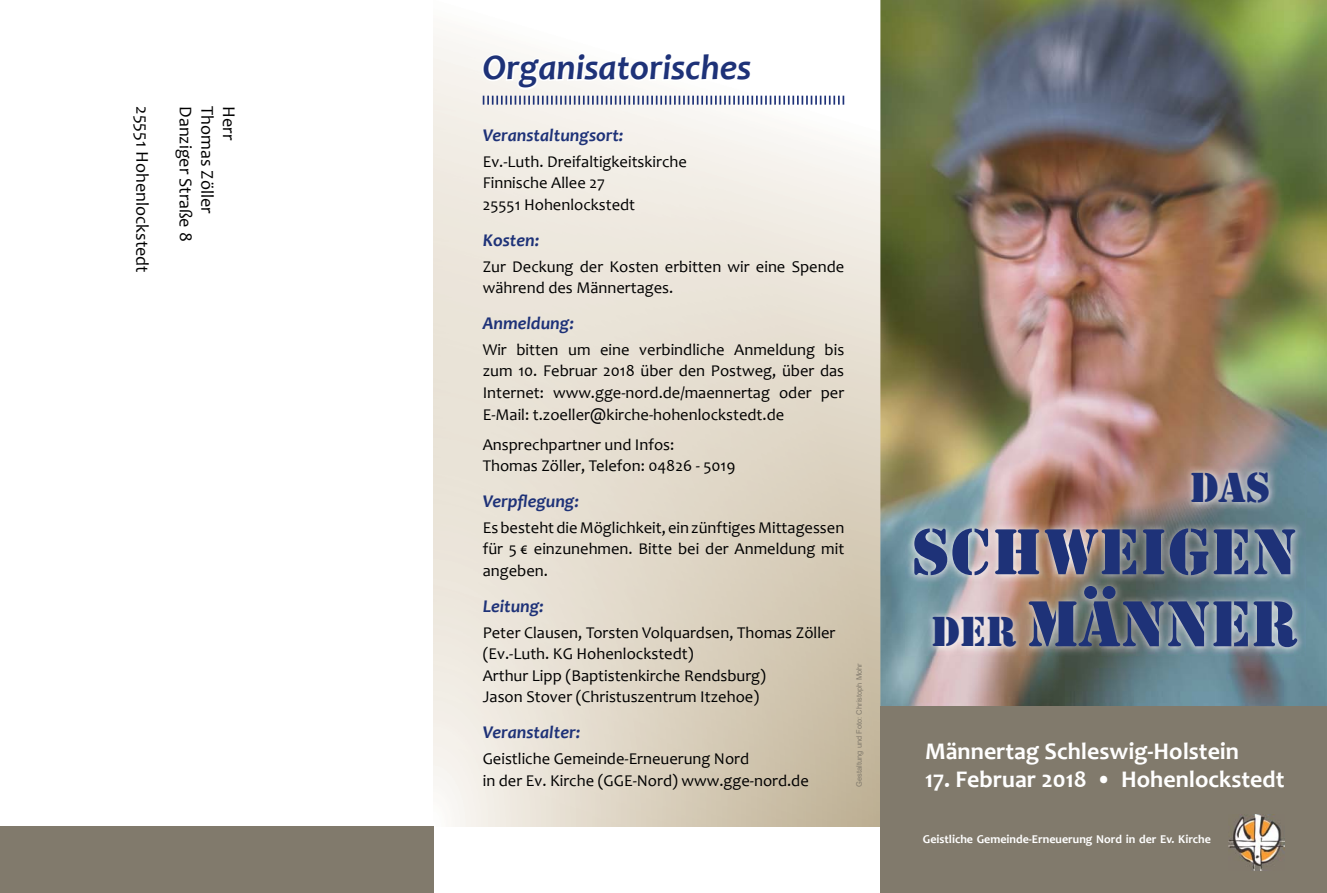
<style>
.page{position:relative;width:1327px;height:893px;background:#fff}
.page>*{position:absolute;margin:0;border:0;box-sizing:border-box;transform-origin:0 0}
.t1{font:60px "Stencil Std";letter-spacing:.02em;color:#1e3278}
.t2{font:39px "Stencil Std";color:#1e3278}
.t3{font:italic 700 36px "Candara";color:#1e3278}
.t4{font:700 24px "Candara";color:#fff}
.t5{font:italic 700 18px "Candara";color:#1e3278}
.t6{font:18px "Candara";color:#000}
.t7{font:16.5px/21.5px "Candara";color:#000}
.t8{font:700 12px "Candara";color:#fff}
.t9{font:7.5px "Arial";color:#817a6c}
</style>
<div class="page">
<img style="left:880px;top:0;width:447px;height:707px">
<svg style="left:481px;top:51px;width:363px;height:54px"></svg>
<div style="left:880px;top:707px;width:447px;height:186px;background:#817a6c"></div>
<img style="left:1229px;top:815px;width:55px;height:55px">
<div style="left:0;top:826px;width:434px;height:67px;background:#817a6c"></div>
<img style="left:905px;top:464px;width:400px;height:192px">
<p class="t6" style="left:154px;top:106px;width:168px;rotate:90deg">25551 Hohenlockstedt</p>
<p class="t6" style="left:197px;top:106px;width:137px;rotate:90deg">Danziger Straße 8</p>
<p class="t6" style="left:218px;top:106px;width:109px;rotate:90deg">Thomas Zöller</p>
<p class="t6" style="left:240px;top:106px;width:35px;rotate:90deg">Herr</p>
<h3 class="t3" style="left:483px;top:45px;width:270px">Organisatorisches</h3>
<p class="t5" style="left:483px;top:124px;width:142px">Veranstaltungsort:</p>
<p class="t7" style="left:483px;top:150px;width:206px">Ev.-Luth. Dreifaltigkeitskirche<br>Finnische Allee 27<br>25551 Hohenlockstedt</p>
<p class="t5" style="left:483px;top:229px;width:58px">Kosten:</p>
<p class="t7" style="left:483px;top:255px;width:363px">Zur Deckung der Kosten erbitten wir eine Spende während des Männertages.</p>
<p class="t5" style="left:483px;top:312px;width:93px">Anmeldung:</p>
<p class="t7" style="left:483px;top:339px;width:363px;text-align:justify">Wir bitten um eine verbindliche Anmeldung bis zum 10. Februar 2018 über den Postweg, über das Internet: www.gge-nord.de/maennertag oder per E-Mail: t.zoeller@kirche-hohenlockstedt.de</p>
<p class="t7" style="left:483px;top:433px;width:254px">Ansprechpartner und Infos:<br>Thomas Zöller, Telefon: 04826 - 5019</p>
<p class="t5" style="left:483px;top:490px;width:98px">Verpflegung:</p>
<p class="t7" style="left:483px;top:517px;width:363px;text-align:justify">Es besteht die Möglichkeit, ein zünftiges Mittagessen für 5 € einzunehmen. Bitte bei der Anmeldung mit angeben.</p>
<p class="t5" style="left:483px;top:595px;width:63px">Leitung:</p>
<p class="t7" style="left:483px;top:622px;width:354px">Peter Clausen, Torsten Volquardsen, Thomas Zöller (Ev.-Luth. KG Hohenlockstedt)<br>Arthur Lipp (Baptistenkirche Rendsburg)<br>Jason Stover (Christuszentrum Itzehoe)</p>
<p class="t5" style="left:483px;top:721px;width:99px">Veranstalter:</p>
<p class="t7" style="left:483px;top:748px;width:328px">Geistliche Gemeinde-Erneuerung Nord<br>in der Ev. Kirche (GGE-Nord) www.gge-nord.de</p>
<p class="t9" style="left:854px;top:787px;width:125px;rotate:-90deg">Gestaltung und Foto: Christoph Mohr</p>
<h2 class="t2" style="left:1190px;top:462px;width:82px">DAS</h2>
<h1 class="t1" style="left:912px;top:513px;width:387px">SCHWEIGEN</h1>
<h2 class="t2" style="left:931px;top:606px;width:86px">DER</h2>
<h1 class="t1" style="left:1026px;top:585px;width:273px">MÄNNER</h1>
<h3 class="t4" style="left:925px;top:736px;width:316px">Männertag Schleswig-Holstein</h3>
<h3 class="t4" style="left:925px;top:764px;width:361px">17. Februar 2018 • Hohenlockstedt</h3>
<p class="t8" style="left:923px;top:831px;width:290px">Geistliche Gemeinde-Erneuerung Nord in der Ev. Kirche</p>
</div>
